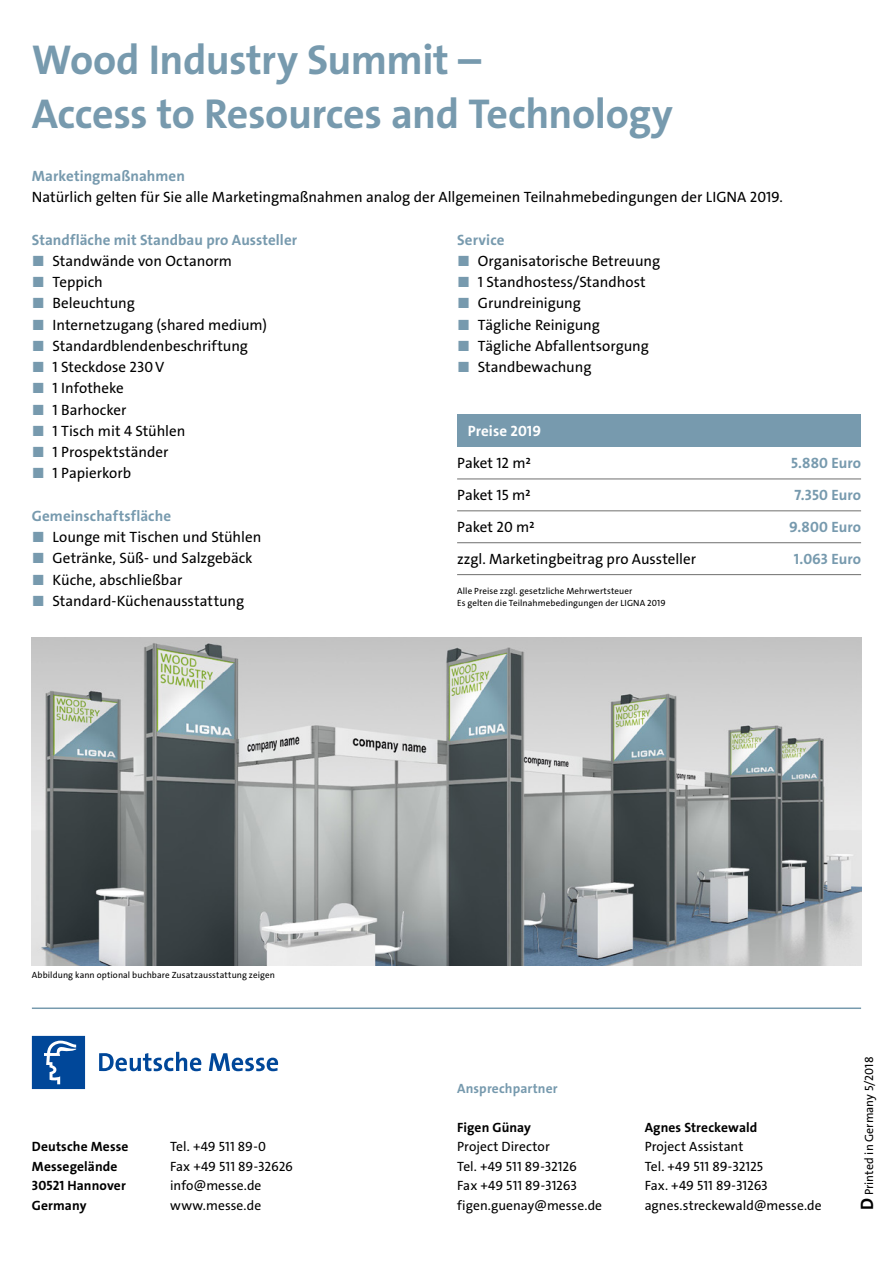
<style>
.page{position:relative;width:893px;height:1263px;background:#fff}
.page>*{position:absolute;margin:0;border:0;box-sizing:border-box;transform-origin:0 0}
.t1{font:42px/53.1px "The Sans LP7 Bld";letter-spacing:-.01em;color:#779aae}
.t2{font:15px "The Sans LP5 Plain";letter-spacing:-.005em;color:#000}
.t3{font:15px "The Sans LP7 Bld";letter-spacing:.005em;color:#779aae}
.t4{font:15px "The Sans LP7 Bld";letter-spacing:.005em;color:#fff}
.t5{font:13.5px/19.5px "The Sans LP5 Plain";color:#000}
.t6{font:13.5px/19.5px "The Sans LP7 Bld";letter-spacing:.01em;color:#000}
.t7{font:13.5px "The Sans LP7 Bld";letter-spacing:.01em;color:#779aae}
.t8{font:12px "The Sans LP5 Plain";color:#000}
.t9{font:9px/12px "The Sans LP5 Plain";letter-spacing:.01em;color:#000}
.s1{color:#779aae}
.s2{font-family:"The Sans LP7 Bld";font-size:18px}
</style>
<div class="page">
<hr style="left:32px;top:1007px;width:829px;height:2px;background:#779aae">
<svg style="left:99px;top:1052px;width:102px;height:19px"></svg>
<svg style="left:209px;top:1053px;width:69px;height:18px"></svg>
<svg style="left:32px;top:1036px;width:53px;height:53px"></svg>
<img style="left:32px;top:638px;width:829px;height:327px">
<div style="left:457px;top:414px;width:404px;height:33px;background:#779aae"></div>
<hr style="left:457px;top:479px;width:404px;height:1px;background:#6f6f6e">
<hr style="left:457px;top:510px;width:404px;height:1px;background:#6f6f6e">
<hr style="left:457px;top:542px;width:404px;height:1px;background:#6f6f6e">
<hr style="left:457px;top:574px;width:404px;height:1px;background:#6f6f6e">
<h1 class="t1" style="left:32px;top:34px;width:643px">Wood Industry Summit –<br>Access to Resources and Technology</h1>
<p class="t3" style="left:32px;top:166px;width:155px">Marketingmaßnahmen</p>
<p class="t2" style="left:32px;top:187px;width:752px">Natürlich gelten für Sie alle Marketingmaßnahmen analog der Allgemeinen Teilnahmebedingungen der LIGNA 2019.</p>
<p class="t3" style="left:32px;top:230px;width:267px">Standfläche mit Standbau pro Aussteller</p>
<p class="t2" style="left:32px;top:251px;width:202px"><span class="s1">■</span> Standwände von Octanorm</p>
<p class="t2" style="left:32px;top:272px;width:72px"><span class="s1">■</span> Teppich</p>
<p class="t2" style="left:32px;top:294px;width:104px"><span class="s1">■</span> Beleuchtung</p>
<p class="t2" style="left:32px;top:315px;width:236px"><span class="s1">■</span> Internetzugang (shared medium)</p>
<p class="t2" style="left:32px;top:336px;width:218px"><span class="s1">■</span> Standardblendenbeschriftung</p>
<p class="t2" style="left:32px;top:357px;width:134px"><span class="s1">■</span> 1 Steckdose 230V</p>
<p class="t2" style="left:32px;top:379px;width:94px"><span class="s1">■</span> 1 Infotheke</p>
<p class="t2" style="left:32px;top:400px;width:96px"><span class="s1">■</span> 1 Barhocker</p>
<p class="t2" style="left:32px;top:421px;width:155px"><span class="s1">■</span> 1 Tisch mit 4 Stühlen</p>
<p class="t2" style="left:32px;top:442px;width:138px"><span class="s1">■</span> 1 Prospektständer</p>
<p class="t2" style="left:32px;top:464px;width:101px"><span class="s1">■</span> 1 Papierkorb</p>
<p class="t3" style="left:32px;top:506px;width:141px">Gemeinschaftsfläche</p>
<p class="t2" style="left:32px;top:527px;width:231px"><span class="s1">■</span> Lounge mit Tischen und Stühlen</p>
<p class="t2" style="left:32px;top:549px;width:222px"><span class="s1">■</span> Getränke, Süß- und Salzgebäck</p>
<p class="t2" style="left:32px;top:570px;width:152px"><span class="s1">■</span> Küche, abschließbar</p>
<p class="t2" style="left:32px;top:591px;width:214px"><span class="s1">■</span> Standard-Küchenausstattung</p>
<p class="t9" style="left:32px;top:969px;width:245px">Abbildung kann optional buchbare Zusatzausstattung zeigen</p>
<p class="t6" style="left:32px;top:1137px;width:98px">Deutsche Messe<br>Messegelände<br>30521 Hannover<br>Germany</p>
<p class="t5" style="left:170px;top:1137px;width:124px">Tel. +49 511 89-0<br>Fax +49 511 89-32626 info@messe.de www.messe.de</p>
<p class="t3" style="left:457px;top:230px;width:49px">Service</p>
<p class="t2" style="left:457px;top:251px;width:205px"><span class="s1">■</span> Organisatorische Betreuung</p>
<p class="t2" style="left:457px;top:272px;width:190px"><span class="s1">■</span> 1 Standhostess/Standhost</p>
<p class="t2" style="left:457px;top:294px;width:125px"><span class="s1">■</span> Grundreinigung</p>
<p class="t2" style="left:457px;top:315px;width:144px"><span class="s1">■</span> Tägliche Reinigung</p>
<p class="t2" style="left:457px;top:336px;width:193px"><span class="s1">■</span> Tägliche Abfallentsorgung</p>
<p class="t2" style="left:457px;top:357px;width:136px"><span class="s1">■</span> Standbewachung</p>
<p class="t4" style="left:468px;top:421px;width:75px">Preise 2019</p>
<p class="t2" style="left:457px;top:453px;width:75px">Paket 12 m²</p>
<p class="t3" style="left:791px;top:453px;width:71px">5.880 Euro</p>
<p class="t2" style="left:457px;top:485px;width:75px">Paket 15 m²</p>
<p class="t3" style="left:794px;top:485px;width:68px">7.350 Euro</p>
<p class="t2" style="left:457px;top:517px;width:79px">Paket 20 m²</p>
<p class="t3" style="left:789px;top:517px;width:73px">9.800 Euro</p>
<p class="t2" style="left:457px;top:549px;width:241px">zzgl. Marketingbeitrag pro Aussteller</p>
<p class="t3" style="left:794px;top:549px;width:69px">1.063 Euro</p>
<p class="t9" style="left:457px;top:585px;width:210px">Alle Preise zzgl. gesetzliche Mehrwertsteuer<br>Es gelten die Teilnahmebedingungen der LIGNA 2019</p>
<p class="t7" style="left:457px;top:1079px;width:102px">Ansprechpartner</p>
<p class="t6" style="left:457px;top:1117px;width:75px">Figen Günay</p>
<p class="t5" style="left:457px;top:1137px;width:146px">Project Director<br>Tel. +49 511 89-32126<br>Fax +49 511 89-31263 figen.guenay@messe.de</p>
<p class="t6" style="left:645px;top:1117px;width:114px">Agnes Streckewald</p>
<p class="t5" style="left:645px;top:1137px;width:179px">Project Assistant<br>Tel. +49 511 89-32125<br>Fax. +49 511 89-31263 agnes.streckewald@messe.de</p>
<p class="t8" style="left:861px;top:1210px;width:155px;rotate:-90deg"><span class="s2">D</span> Printed in Germany 5/2018</p>
</div>
